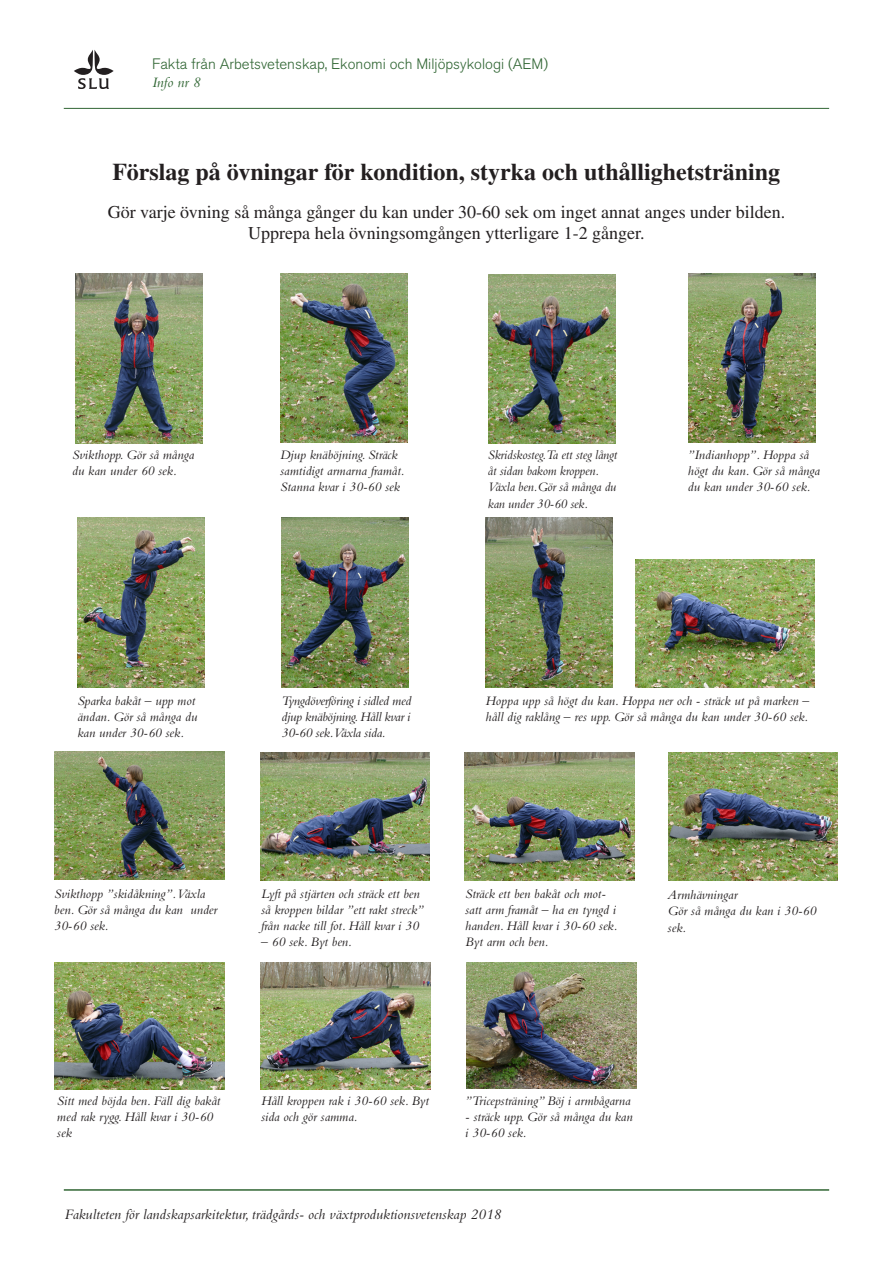
<style>
.page{position:relative;width:893px;height:1263px;background:#fff}
.page>*{position:absolute;margin:0;border:0;box-sizing:border-box;transform-origin:0 0}
.t1{font:700 24px "Times";color:#231f20}
.t2{font:18px "Times";color:#231f20}
.Fot{font:italic 15px "Bembo";color:#231f20}
.t3{font:300 15px "Akzidenz Grotesk BQ";color:#316634}
.t4{font:italic 15px "Bembo";color:#316634}
.Bildtext{font:italic 13.5px/16.2px "Bembo Std";color:#231f20}
.Bildtext-2{font:italic 13.5px/16.2px "Bembo Std";color:#231f20;scale:.96 1}
</style>
<div class="page">
<svg style="left:75px;top:51px;width:38px;height:38px"></svg>
<hr style="left:64px;top:1189px;width:765px;height:2px;background:#316634">
<hr style="left:64px;top:108px;width:765px;height:1px;background:#316634">
<img style="left:688px;top:274px;width:127px;height:169px">
<img style="left:78px;top:518px;width:127px;height:169px">
<img style="left:282px;top:518px;width:127px;height:169px">
<img style="left:486px;top:518px;width:127px;height:169px">
<img style="left:76px;top:273px;width:127px;height:171px">
<img style="left:280px;top:273px;width:127px;height:170px">
<img style="left:488px;top:274px;width:127px;height:169px">
<img style="left:636px;top:560px;width:178px;height:127px">
<img style="left:260px;top:753px;width:169px;height:127px">
<img style="left:464px;top:753px;width:170px;height:127px">
<img style="left:54px;top:962px;width:170px;height:127px">
<img style="left:260px;top:962px;width:170px;height:127px">
<img style="left:467px;top:962px;width:170px;height:126px">
<img style="left:668px;top:753px;width:169px;height:127px">
<img style="left:54px;top:752px;width:170px;height:127px">
<p class="t3" style="left:152px;top:55px;width:398px">Fakta från Arbetsvetenskap, Ekonomi och Miljöpsykologi (AEM)</p>
<p class="t4" style="left:152px;top:73px;width:50px">Info nr 8</p>
<p class="t1" style="left:113px;top:157px;width:669px">Förslag på övningar för kondition, styrka och uthållighetsträning</p>
<p class="t2" style="left:108px;top:202px;width:679px">Gör varje övning så många gånger du kan under 30-60 sek om inget annat anges under bilden.</p>
<p class="t2" style="left:248px;top:223px;width:398px">Upprepa hela övningsomgången ytterligare 1-2 gånger.</p>
<p class="Bildtext" style="left:72px;top:446px;width:124px">Svikthopp. Gör så många du kan under 60 sek.</p>
<p class="Bildtext" style="left:280px;top:446px;width:126px">Djup knäböjning. Sträck samtidigt armarna framåt.<br>Stanna kvar i 30-60 sek</p>
<p class="Bildtext-2" style="left:488px;top:446px;width:136px">Skridskosteg.Ta ett steg långt åt sidan bakom kroppen.<br>Växla ben.Gör så många du kan under 30-60 sek.</p>
<p class="Bildtext" style="left:688px;top:446px;width:134px">”Indianhopp”. Hoppa så högt du kan. Gör så många du kan under 30-60 sek.</p>
<p class="Bildtext" style="left:77px;top:692px;width:121px">Sparka bakåt – upp mot ändan. Gör så många du kan under 30-60 sek.</p>
<p class="Bildtext" style="left:281px;top:692px;width:131px;text-align:justify">Tyngdöverföring i sidled med djup knäböjning. Håll kvar i 30-60 sek.Växla sida.</p>
<p class="Bildtext" style="left:486px;top:692px;width:325px">Hoppa upp så högt du kan. Hoppa ner och - sträck ut på marken – håll dig raklång – res upp. Gör så många du kan under 30-60 sek.</p>
<p class="Bildtext" style="left:54px;top:885px;width:165px">Svikthopp ”skidåkning”. Växla ben. Gör så många du kan under<br>30-60 sek.</p>
<p class="Bildtext" style="left:465px;top:885px;width:154px">Sträck ett ben bakåt och mot&shy;satt arm framåt – ha en tyngd i handen. Håll kvar i 30-60 sek.<br>Byt arm och ben.</p>
<p class="Bildtext" style="left:261px;top:885px;width:164px">Lyft på stjärten och sträck ett ben så kroppen bildar ”ett rakt streck” från nacke till fot. Håll kvar i 30</p>
<p class="Bildtext" style="left:261px;top:934px;width:93px">– 60 sek. Byt ben.</p>
<p class="Bildtext" style="left:668px;top:886px;width:71px">Armhävningar</p>
<p class="Bildtext" style="left:668px;top:903px;width:150px">Gör så många du kan i 30-60 sek.</p>
<p class="Bildtext" style="left:57px;top:1092px;width:165px">Sitt med böjda ben. Fäll dig bakåt med rak rygg. Håll kvar i 30-60 sek</p>
<p class="Bildtext" style="left:465px;top:1092px;width:167px">”Tricepsträning” Böj i armbågarna</p>
<p class="Bildtext" style="left:261px;top:1092px;width:169px">Håll kroppen rak i 30-60 sek. Byt sida och gör samma.</p>
<p class="Bildtext" style="left:465px;top:1108px;width:169px">- sträck upp. Gör så många du kan i 30-60 sek.</p>
<p class="Fot" style="left:65px;top:1206px;width:438px">Fakulteten för landskapsarkitektur, trädgårds- och växtproduktionsvetenskap 2018</p>
</div>
